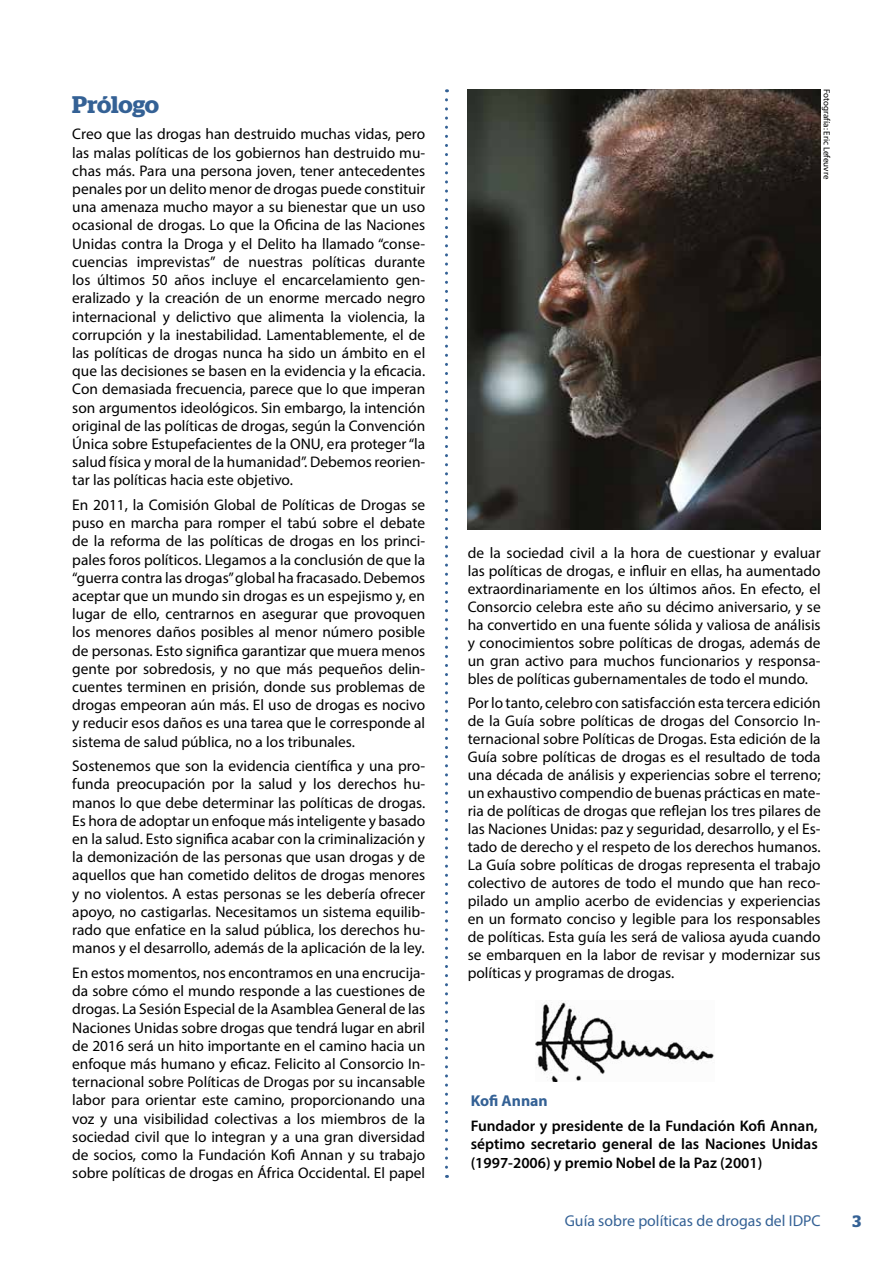
<style>
.page{position:relative;width:893px;height:1263px;background:#fff}
.page>*{position:absolute;margin:0;border:0;box-sizing:border-box;transform-origin:0 0}
.t1{font:600 24px "Stag";letter-spacing:-.015em;color:#346195}
.t2{font:600 16.5px "Stag";color:#346195}
.t3{font:15.75px "Myriad Pro";color:#346195}
.t4{font:700 15.75px "Myriad Pro";color:#346195}
.t5{font:15.3px/18.1px "Myriad Pro";color:#000;text-align:justify}
.t6{font:600 15.3px/18.5px "Myriad Pro";color:#000;text-align:justify}
.t7{font:9px "Myriad Pro";color:#000}
</style>
<div class="page">
<svg style="left:445px;top:100px;width:3px;height:1078px"></svg>
<img style="left:535px;top:1000px;width:179px;height:81px">
<img style="left:468px;top:89px;width:353px;height:440px">
<h1 class="t1" style="left:72px;top:90px;width:88px">Prólogo</h1>
<p class="t5" style="left:72px;top:125px;width:354px">Creo que las drogas han destruido muchas vidas, pero las malas políticas de los gobiernos han destruido mu&shy;chas más. Para una persona joven, tener antecedentes penales por un delito menor de drogas puede constituir una amenaza mucho mayor a su bienestar que un uso ocasional de drogas. Lo que la Oficina de las Naciones Unidas contra la Droga y el Delito ha llamado “conse&shy;cuencias imprevistas” de nuestras políticas durante los últimos 50 años incluye el encarcelamiento gen&shy;eralizado y la creación de un enorme mercado negro internacional y delictivo que alimenta la violencia, la corrupción y la inestabilidad. Lamentablemente, el de las políticas de drogas nunca ha sido un ámbito en el que las decisiones se basen en la evidencia y la eficacia.<br>Con demasiada frecuencia, parece que lo que imperan son argumentos ideológicos. Sin embargo, la intención original de las políticas de drogas, según la Convención Única sobre Estupefacientes de la ONU, era proteger “la salud física y moral de la humanidad”. Debemos reorien&shy;tar las políticas hacia este objetivo.</p>
<p class="t5" style="left:72px;top:495px;width:354px">En 2011, la Comisión Global de Políticas de Drogas se puso en marcha para romper el tabú sobre el debate de la reforma de las políticas de drogas en los princi&shy;pales foros políticos. Llegamos a la conclusión de que la “guerra contra las drogas” global ha fracasado. Debemos aceptar que un mundo sin drogas es un espejismo y, en lugar de ello, centrarnos en asegurar que provoquen los menores daños posibles al menor número posible de personas. Esto significa garantizar que muera menos gente por sobredosis, y no que más pequeños delin&shy;cuentes terminen en prisión, donde sus problemas de drogas empeoran aún más. El uso de drogas es nocivo y reducir esos daños es una tarea que le corresponde al sistema de salud pública, no a los tribunales.</p>
<p class="t5" style="left:72px;top:757px;width:354px">Sostenemos que son la evidencia científica y una pro&shy;funda preocupación por la salud y los derechos hu&shy;manos lo que debe determinar las políticas de drogas.<br>Es hora de adoptar un enfoque más inteligente y basado en la salud. Esto significa acabar con la criminalización y la demonización de las personas que usan drogas y de aquellos que han cometido delitos de drogas menores y no violentos. A estas personas se les debería ofrecer apoyo, no castigarlas. Necesitamos un sistema equilib&shy;rado que enfatice en la salud pública, los derechos hu&shy;manos y el desarrollo, además de la aplicación de la ley.</p>
<p class="t5" style="left:72px;top:963px;width:354px">En estos momentos, nos encontramos en una encrucija&shy;da sobre cómo el mundo responde a las cuestiones de drogas. La Sesión Especial de la Asamblea General de las Naciones Unidas sobre drogas que tendrá lugar en abril de 2016 será un hito importante en el camino hacia un enfoque más humano y eficaz. Felicito al Consorcio In&shy;ternacional sobre Políticas de Drogas por su incansable labor para orientar este camino, proporcionando una voz y una visibilidad colectivas a los miembros de la sociedad civil que lo integran y a una gran diversidad de socios, como la Fundación Kofi Annan y su trabajo sobre políticas de drogas en África Occidental. El papel</p>
<p class="t7" style="left:832px;top:89px;width:91px;rotate:90deg">Fotografía: Eric Lefeuvre</p>
<p class="t5" style="left:468px;top:543px;width:354px">de la sociedad civil a la hora de cuestionar y evaluar las políticas de drogas, e influir en ellas, ha aumentado extraordinariamente en los últimos años. En efecto, el Consorcio celebra este año su décimo aniversario, y se ha convertido en una fuente sólida y valiosa de análisis y conocimientos sobre políticas de drogas, además de un gran activo para muchos funcionarios y responsa&shy;bles de políticas gubernamentales de todo el mundo.</p>
<p class="t5" style="left:468px;top:694px;width:354px">Por lo tanto, celebro con satisfacción esta tercera edición de la Guía sobre políticas de drogas del Consorcio In&shy;ternacional sobre Políticas de Drogas. Esta edición de la Guía sobre políticas de drogas es el resultado de toda una década de análisis y experiencias sobre el terreno; un exhaustivo compendio de buenas prácticas en mate&shy;ria de políticas de drogas que reflejan los tres pilares de las Naciones Unidas: paz y seguridad, desarrollo, y el Es&shy;tado de derecho y el respeto de los derechos humanos.<br>La Guía sobre políticas de drogas representa el trabajo colectivo de autores de todo el mundo que han reco&shy;pilado un amplio acerbo de evidencias y experiencias en un formato conciso y legible para los responsables de políticas. Esta guía les será de valiosa ayuda cuando se embarquen en la labor de revisar y modernizar sus políticas y programas de drogas.</p>
<p class="t4" style="left:471px;top:1090px;width:79px">Kofi Annan</p>
<p class="t6" style="left:471px;top:1116px;width:349px">Fundador y presidente de la Fundación Kofi Annan, séptimo secretario general de las Naciones Unidas (1997-2006) y premio Nobel de la Paz (2001)</p>
<p class="t3" style="left:565px;top:1211px;width:257px">Guía sobre políticas de drogas del IDPC</p>
<p class="t2" style="left:852px;top:1212px;width:10px">3</p>
</div>
